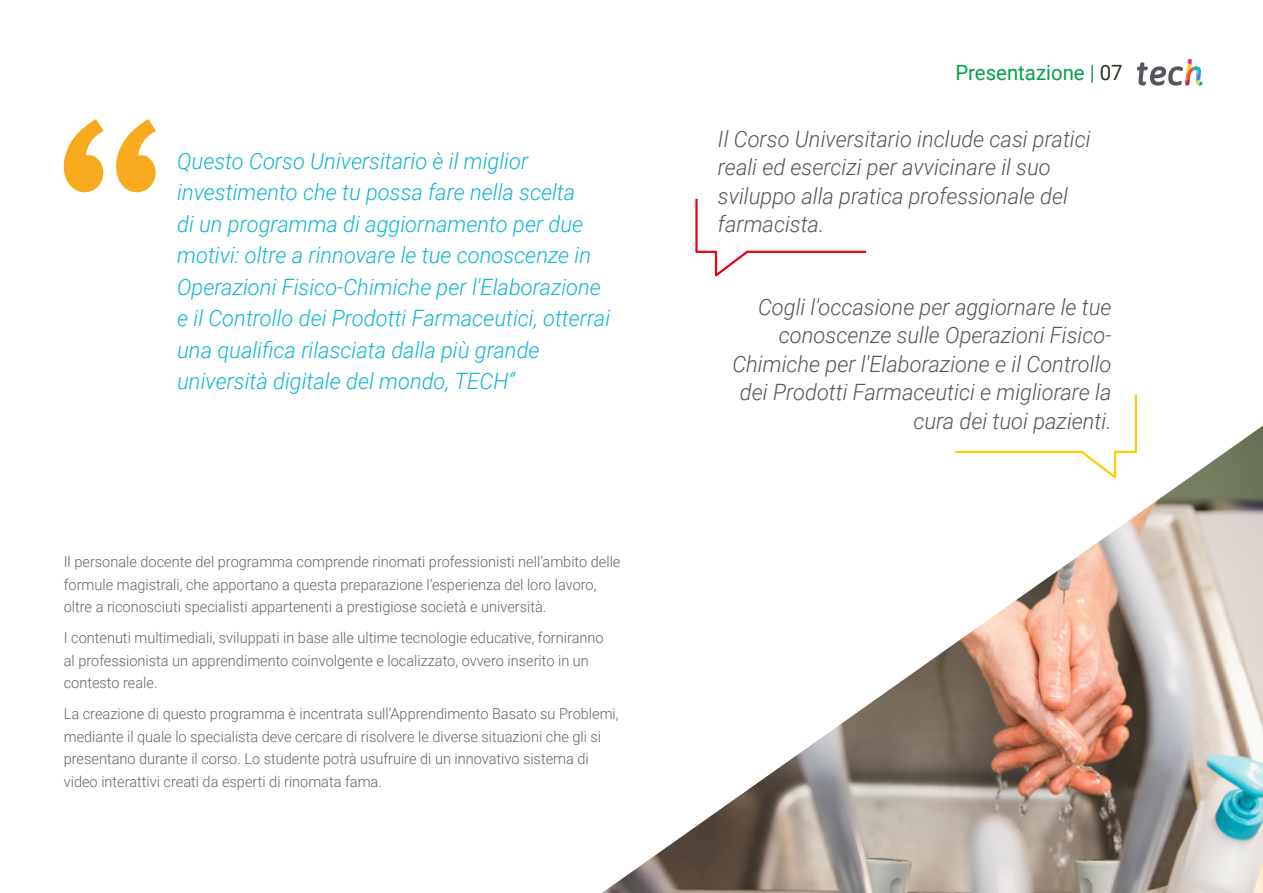
<style>
.page{position:relative;width:1263px;height:893px;background:#fff}
.page>*{position:absolute;margin:0;border:0;box-sizing:border-box;transform-origin:0 0}
.t1{font:italic 300 22.5px/31.5px "Roboto";color:#0fb6cf}
.t2{font:italic 300 22.5px/28.5px "Roboto";color:#52555b;text-align:right}
.t3{font:21px "Roboto";color:#04a14d}
.t4{font:300 15px/22.5px "Roboto";color:#61646a}
.s1{color:#312e20}
</style>
<div class="page">
<img style="left:602px;top:425px;width:661px;height:468px">
<svg style="left:64px;top:119px;width:92px;height:73px"></svg>
<svg style="left:953px;top:394px;width:185px;height:88px"></svg>
<svg style="left:695px;top:198px;width:172px;height:79px"></svg>
<svg style="left:1137px;top:59px;width:65px;height:27px"></svg>
<p class="t1" style="left:177px;top:144px;width:434px">Questo Corso Universitario è il miglior investimento che tu possa fare nella scelta<br>di un programma di aggiornamento per due motivi: oltre a rinnovare le tue conoscenze in Operazioni Fisico-Chimiche per l'Elaborazione e il Controllo dei Prodotti Farmaceutici, otterrai una qualifica rilasciata dalla più grande università digitale del mondo, TECH”</p>
<p class="t4" style="left:64px;top:550px;width:558px">Il personale docente del programma comprende rinomati professionisti nell’ambito delle formule magistrali, che apportano a questa preparazione l’esperienza del loro lavoro, oltre a riconosciuti specialisti appartenenti a prestigiose società e università.</p>
<p class="t4" style="left:64px;top:626px;width:541px">I contenuti multimediali, sviluppati in base alle ultime tecnologie educative, forniranno al professionista un apprendimento coinvolgente e localizzato, ovvero inserito in un contesto reale.</p>
<p class="t4" style="left:64px;top:702px;width:556px">La creazione di questo programma è incentrata sull’Apprendimento Basato su Problemi, mediante il quale lo specialista deve cercare di risolvere le diverse situazioni che gli si presentano durante il corso. Lo studente potrà usufruire di un innovativo sistema di video interattivi creati da esperti di rinomata fama.</p>
<h2 class="t3" style="left:955px;top:57px;width:169px">Presentazione | <span class="s1">07</span></h2>
<h1 class="t2" style="left:718px;top:123px;width:374px;text-align:left">Il Corso Universitario include casi pratici reali ed esercizi per avvicinare il suo sviluppo alla pratica professionale del farmacista.</h1>
<h1 class="t2" style="left:732px;top:291px;width:381px">Cogli l'occasione per aggiornare le tue conoscenze sulle Operazioni Fisico-Chimiche per l'Elaborazione e il Controllo dei Prodotti Farmaceutici e migliorare la cura dei tuoi pazienti.</h1>
</div>
